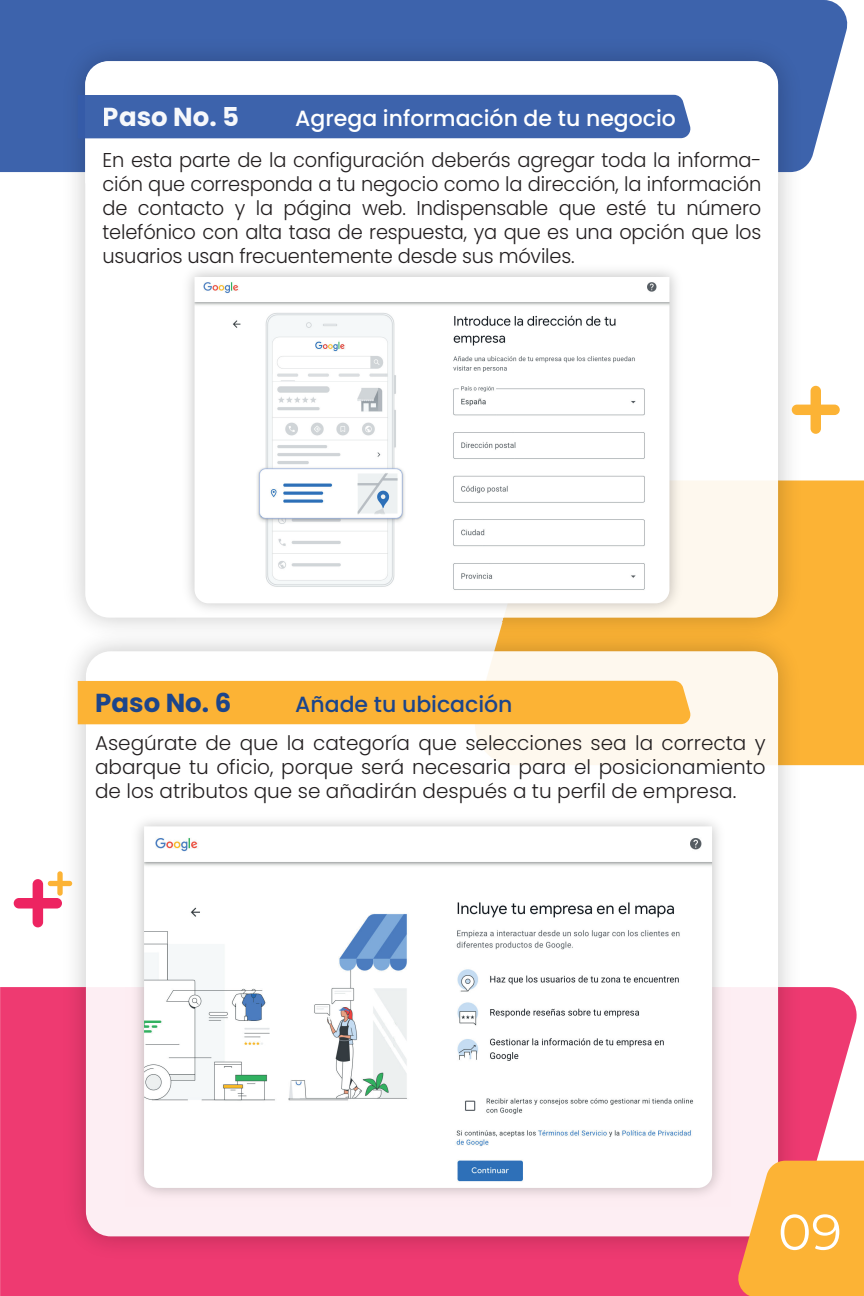
<style>
.page{position:relative;width:864px;height:1296px;background:#fff}
.page>*{position:absolute;margin:0;border:0;box-sizing:border-box;transform-origin:0 0}
.t1{font:50.2px "Montserrat";color:#fff}
.t2{font:700 26px "Poppins";color:#1c458b}
.t3{font:700 26px "Poppins";color:#fff}
.t4{font:500 22px "Poppins";color:#fff}
.t5{font:500 22px "Poppins";color:#1c458b}
.t6{font:300 20px/24px "Poppins";letter-spacing:-.005em;color:#231f20;text-align:justify}
</style>
<div class="page">
<div style="left:811px;top:481px;width:53px;height:284px;background:#fcb335"></div>
<svg style="left:0;top:0;width:847px;height:172px;background:#4c6fb2"></svg>
<svg style="left:0;top:987px;width:857px;height:309px;background:#ef4579"></svg>
<img style="left:54px;top:651px;width:757px;height:618px">
<div style="left:86px;top:651px;width:692px;height:585px;background:linear-gradient(to right,#fffcfe,#fef8f4);border-radius:25px"></div>
<svg style="left:736px;top:1161px;width:128px;height:135px;background:#fbb64c"></svg>
<div style="left:78px;top:681px;width:614px;height:43px;background:#fcb335"></div>
<img style="left:52px;top:28px;width:759px;height:623px">
<div style="left:85px;top:61px;width:693px;height:557px;background:#fff;border-radius:24px"></div>
<svg style="left:85px;top:61px;width:693px;height:111px"></svg>
<div style="left:78px;top:95px;width:612px;height:43px;background:#3d63ac"></div>
<svg style="left:792px;top:386px;width:48px;height:48px"></svg>
<svg style="left:14px;top:871px;width:58px;height:56px"></svg>
<img style="left:176px;top:270px;width:512px;height:352px">
<img style="left:195px;top:277px;width:474px;height:326px">
<img style="left:126px;top:808px;width:604px;height:398px">
<img style="left:144px;top:826px;width:568px;height:362px">
<h2 class="t3" style="left:103px;top:102px;width:138px">Paso No. 5</h2>
<p class="t4" style="left:295px;top:106px;width:382px">Agrega información de tu negocio</p>
<p class="t6" style="left:103px;top:148px;width:661px">En esta parte de la configuración deberás agregar toda la informa&shy;ción que corresponda a tu negocio como la dirección, la información de contacto y la página web. Indispensable que esté tu número telefónico con alta tasa de respuesta, ya que es una opción que los usuarios usan frecuentemente desde sus móviles.</p>
<h2 class="t2" style="left:95px;top:688px;width:137px">Paso No. 6</h2>
<p class="t5" style="left:295px;top:692px;width:219px">Añade tu ubicación</p>
<p class="t6" style="left:95px;top:731px;width:672px">Asegúrate de que la categoría que selecciones sea la correcta y abarque tu oficio, porque será necesaria para el posicionamiento de los atributos que se añadirán después a tu perfil de empresa.</p>
<h1 class="t1" style="left:778px;top:1198px;width:65px">09</h1>
</div>
